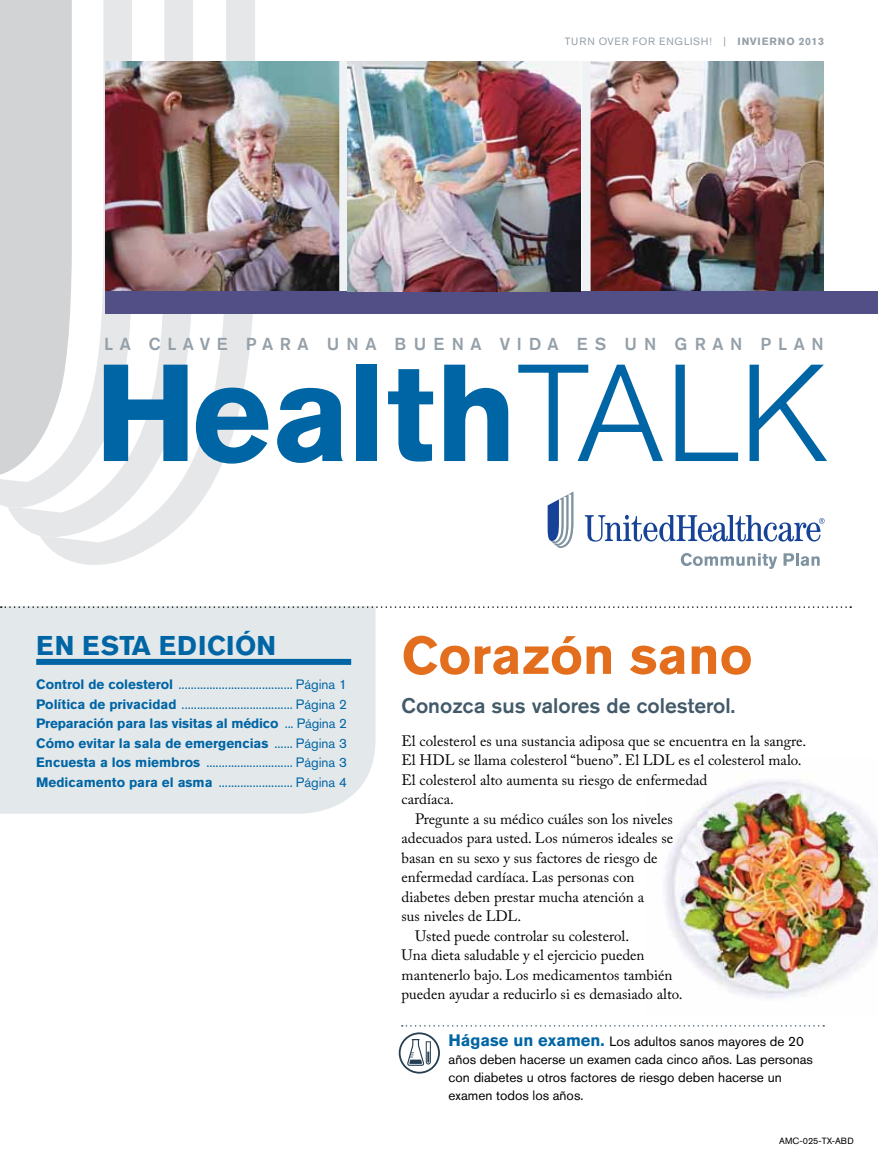
<style>
.page{position:relative;width:878px;height:1161px;background:#fff}
.page>*{position:absolute;margin:0;border:0;box-sizing:border-box;transform-origin:0 0}
.t1{font:700 136.5px "Akzidenz Grotesk BE";letter-spacing:-.015em;color:#0065a4}
.t2{font:700 52.5px "Akzidenz Grotesk BE";color:#e36f1e}
.t3{font:700 27px "Akzidenz Grotesk BE";color:#0065a4}
.t4{font:500 21px "Akzidenz Grotesk BE";color:#425a69}
.t5{font:500 17.25px "Akzidenz Grotesk BE";letter-spacing:.38em;color:#95a0a9}
.t6{font:15px "Adobe Caslon Pro";color:#000}
.t7{font:13.5px/19.5px "Akzidenz Grotesk BE";color:#0065a4;text-align:justify}
.t8{font:13.5px/18px "Akzidenz Grotesk BE";color:#000}
.t9{font:10.5px "Akzidenz Grotesk BE";letter-spacing:.08em;color:#95a0a9}
.t10{font:9px "Akzidenz Grotesk BE";color:#000}
.s1{font-weight:700}
.s2{font-weight:300}
.s3{font-weight:700;font-size:16.5px;color:#0065a4}
</style>
<div class="page">
<div style="left:0;top:606px;width:375px;height:208px;background:#e3e8eb"></div>
<div style="left:36px;top:659px;width:315px;height:6px;background:#0065a4"></div>
<img style="left:665px;top:781px;width:213px;height:218px">
<svg style="left:399px;top:1025px;width:425px;height:49px"></svg>
<div style="left:0;top:0;width:8px;height:507px;background:#d1d3d4"></div>
<svg style="left:8px;top:0;width:32px;height:536px;fill:#d1d3d4"></svg>
<svg style="left:40px;top:0;width:215px;height:565px"></svg>
<svg style="left:584px;top:515px;width:240px;height:27px"></svg>
<svg style="left:547px;top:492px;width:26px;height:56px"></svg>
<svg style="left:680px;top:553px;width:97px;height:16px"></svg>
<svg style="left:783px;top:553px;width:36px;height:13px"></svg>
<svg style="left:1px;top:606px;width:850px;height:2px"></svg>
<img style="left:106px;top:61px;width:233px;height:230px">
<img style="left:590px;top:61px;width:234px;height:230px">
<div style="left:339px;top:61px;width:9px;height:242px;background:#eff2f4"></div>
<div style="left:581px;top:61px;width:9px;height:242px;background:#eff2f4"></div>
<div style="left:106px;top:291px;width:772px;height:23px;background:#524e86"></div>
<img style="left:347px;top:61px;width:233px;height:231px">
<p class="t9" style="left:565px;top:35px;width:260px">Tu rn over for eng lish ! | <span class="s1">INVIERNO 2013</span></p>
<p class="t5" style="left:104px;top:333px;width:14px">LA</p>
<p class="t5" style="left:149px;top:333px;width:676px">CLAVE PARA U NA BU ENA VIDA ES U N GRAN PLAN</p>
<h1 class="t1" style="left:94px;top:334px;width:736px">Health<span class="s2">TALK</span></h1>
<h3 class="t3" style="left:36px;top:630px;width:140px">En esta edición</h3>
<p class="t7" style="left:36px;top:675px;width:312px"><span class="s1">Control de colesterol</span> ..................................... Página 1<br><span class="s1">Política de privacidad</span> .................................... Página 2<br><span class="s1">Preparación para las visitas al médico</span> ... Página 2<br><span class="s1">Cómo evitar la sala de emergencias</span> ...... Página 3<br><span class="s1">Encuesta a los miembros</span> ............................ Página 3<br><span class="s1">Medicamento para el asma</span> ........................ Página 4</p>
<h2 class="t2" style="left:401px;top:625px;width:352px">Corazón sano</h2>
<h3 class="t4" style="left:401px;top:692px;width:335px">CONOZCA SUS VALORES DE COLESTEROL.</h3>
<p class="t6" style="left:401px;top:732px;width:406px">El colesterol es una sustancia adiposa que se encuentra en la sangre.</p>
<p class="t6" style="left:401px;top:751px;width:401px">El HDL se llama colesterol “bueno”. El LDL es el colesterol malo.</p>
<p class="t6" style="left:401px;top:771px;width:307px">El colesterol alto aumenta su riesgo de enfermedad</p>
<p class="t6" style="left:401px;top:790px;width:54px">cardíaca.</p>
<p class="t6" style="left:415px;top:810px;width:259px">Pregunte a su médico cuáles son los niveles</p>
<p class="t6" style="left:401px;top:829px;width:273px">adecuados para usted. Los números ideales se</p>
<p class="t6" style="left:401px;top:849px;width:257px">basan en su sexo y sus factores de riesgo de</p>
<p class="t6" style="left:401px;top:868px;width:234px">enfermedad cardíaca. Las personas con</p>
<p class="t6" style="left:401px;top:888px;width:244px">diabetes deben prestar mucha atención a</p>
<p class="t6" style="left:401px;top:907px;width:121px">sus niveles de LDL.</p>
<p class="t6" style="left:415px;top:927px;width:216px">Usted puede controlar su colesterol.</p>
<p class="t6" style="left:401px;top:946px;width:244px">Una dieta saludable y el ejercicio pueden</p>
<p class="t6" style="left:401px;top:966px;width:272px">mantenerlo bajo. Los medicamentos también</p>
<p class="t6" style="left:401px;top:985px;width:282px">pueden ayudar a reducirlo si es demasiado alto.</p>
<p class="t8" style="left:448px;top:1032px;width:366px"><span class="s3">Hágase un examen.</span> Los adultos sanos mayores de 20 años deben hacerse un examen cada cinco años. Las personas con diabetes u otros factores de riesgo deben hacerse un examen todos los años.</p>
<p class="t10" style="left:779px;top:1136px;width:76px">AMC-025-TX-ABD</p>
</div>
